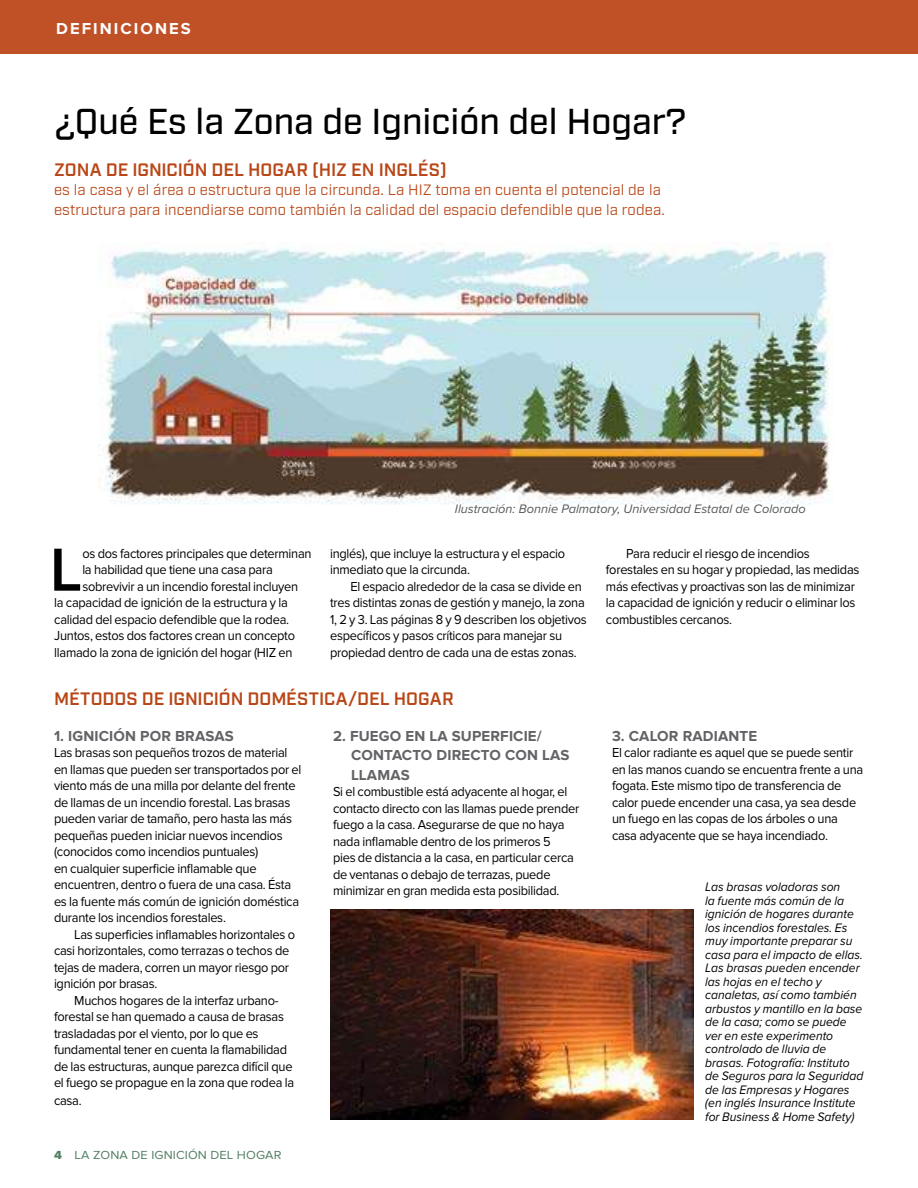
<style>
.page{position:relative;width:918px;height:1188px;background:#fff}
.page>*{position:absolute;margin:0;border:0;box-sizing:border-box;transform-origin:0 0}
.t1{font:600 63px "Proxima Nova";color:#000}
.t2{font:500 36px "Industry";color:#000}
.t3{font:600 18px "Industry";letter-spacing:-.005em;color:#b94616}
.t4{font:700 16.5px "Proxima Nova";letter-spacing:.125em;color:#fff}
.t5{font:15px/19.5px "Industry";letter-spacing:.01em;color:#b94616}
.t6{font:700 15px/19.5px "Proxima Nova";letter-spacing:.01em;color:#626366}
.t7{font:13.5px/16.5px "Proxima Nova";letter-spacing:-.02em;color:#000;scale:.95 1}
.t8{font:italic 12.75px/13.5px "Proxima Nova";color:#000;scale:.95 1}
.t9{font:italic 12.75px "Proxima Nova";color:#57585b}
.t10{font:12.15px "Proxima Nova";letter-spacing:.01em;color:#527e61;scale:1.05 1}
.s1{font-family:"Proxima Nova Extrabld"}
</style>
<div class="page">
<div style="left:2px;top:0;width:916px;height:54px;background:#c05127"></div>
<img style="left:330px;top:909px;width:363px;height:211px">
<img style="left:99px;top:246px;width:731px;height:259px">
<p class="t4" style="left:56px;top:19px;width:136px">DEFINICIONES</p>
<h2 class="t2" style="left:55px;top:107px;width:633px">¿Qué Es la Zona de Ignición del Hogar?</h2>
<h3 class="t3" style="left:54px;top:159px;width:394px">ZONA DE IGNICIÓN DEL HOGAR (HIZ EN INGLÉS)</h3>
<p class="t5" style="left:54px;top:181px;width:612px">es la casa y el área o estructura que la circunda. La HIZ toma en cuenta el potencial de la estructura para incendiarse como también la calidad del espacio defendible que la rodea.</p>
<h1 class="t1" style="left:50px;top:536px;width:34px">L</h1>
<p class="t7" style="left:82px;top:545px;width:243px">os dos factores principales que determinan</p>
<p class="t7" style="left:82px;top:561px;width:202px">la habilidad que tiene una casa para</p>
<p class="t7" style="left:82px;top:578px;width:229px">sobrevivir a un incendio forestal incluyen</p>
<p class="t7" style="left:54px;top:594px;width:247px">la capacidad de ignición de la estructura y la</p>
<p class="t7" style="left:54px;top:611px;width:249px">calidad del espacio defendible que la rodea.</p>
<p class="t7" style="left:54px;top:627px;width:255px">Juntos, estos dos factores crean un concepto</p>
<p class="t7" style="left:54px;top:644px;width:252px">llamado la zona de ignición del hogar (HIZ en</p>
<p class="t9" style="left:455px;top:503px;width:352px">Ilustración: Bonnie Palmatory, Universidad Estatal de Colorado</p>
<p class="t7" style="left:330px;top:545px;width:249px">inglés), que incluye la estructura y el espacio inmediato que la circunda.</p>
<p class="t7" style="left:330px;top:578px;width:272px;text-indent:20px">El espacio alrededor de la casa se divide en tres distintas zonas de gestión y manejo, la zona 1, 2 y 3. Las páginas 8 y 9 describen los objetivos específicos y pasos críticos para manejar su propiedad dentro de cada una de estas zonas.</p>
<p class="t7" style="left:606px;top:545px;width:268px;text-indent:20px">Para reducir el riesgo de incendios forestales en su hogar y propiedad, las medidas más efectivas y proactivas son las de minimizar la capacidad de ignición y reducir o eliminar los combustibles cercanos.</p>
<h3 class="t3" style="left:54px;top:689px;width:401px">MÉTODOS DE IGNICIÓN DOMÉSTICA/DEL HOGAR</h3>
<p class="t6" style="left:54px;top:726px;width:181px">1. IGNICIÓN POR BRASAS</p>
<p class="t7" style="left:54px;top:744px;width:262px">Las brasas son pequeños trozos de material en llamas que pueden ser transportados por el viento más de una milla por delante del frente de llamas de un incendio forestal. Las brasas pueden variar de tamaño, pero hasta las más pequeñas pueden iniciar nuevos incendios (conocidos como incendios puntuales)<br>en cualquier superficie inflamable que encuentren, dentro o fuera de una casa. Ésta es la fuente más común de ignición doméstica durante los incendios forestales.</p>
<p class="t7" style="left:54px;top:926px;width:255px;text-indent:20px">Las superficies inflamables horizontales o casi horizontales, como terrazas o techos de tejas de madera, corren un mayor riesgo por ignición por brasas.</p>
<p class="t7" style="left:54px;top:992px;width:254px;text-indent:20px">Muchos hogares de la interfaz urbano&shy;forestal se han quemado a causa de brasas trasladadas por el viento, por lo que es fundamental tener en cuenta la flamabilidad de las estructuras, aunque parezca difícil que el fuego se propague en la zona que rodea la</p>
<p class="t7" style="left:54px;top:1092px;width:31px">casa.</p>
<p class="t10" style="left:54px;top:1148px;width:218px"><span class="s1">4</span> LA ZONA DE IGNICIÓN DEL HOGAR</p>
<p class="t6" style="left:351px;top:726px;width:220px;text-indent:-18px">2. FUEGO EN LA SUPERFICIE/<br>CONTACTO DIRECTO CON LAS<br>LLAMAS</p>
<p class="t7" style="left:333px;top:783px;width:261px">Si el combustible está adyacente al hogar, el contacto directo con las llamas puede prender fuego a la casa. Asegurarse de que no haya nada inflamable dentro de los primeros 5<br>pies de distancia a la casa, en particular cerca de ventanas o debajo de terrazas, puede minimizar en gran medida esta posibilidad.</p>
<p class="t6" style="left:612px;top:726px;width:147px">3. CALOR RADIANTE</p>
<p class="t7" style="left:612px;top:744px;width:266px">El calor radiante es aquel que se puede sentir en las manos cuando se encuentra frente a una fogata. Este mismo tipo de transferencia de calor puede encender una casa, ya sea desde un fuego en las copas de los árboles o una casa adyacente que se haya incendiado.</p>
<p class="t8" style="left:705px;top:881px;width:168px">Las brasas voladoras son<br>la fuente más común de la ignición de hogares durante los incendios forestales. Es muy importante preparar su casa para el impacto de ellas.<br>Las brasas pueden encender las hojas en el techo y canaletas, así como también arbustos y mantillo en la base de la casa; como se puede ver en este experimento controlado de lluvia de brasas. Fotografía: Instituto de Seguros para la Seguridad de las Empresas y Hogares (en inglés Insurance Institute for Business &amp; Home Safety)</p>
</div>
